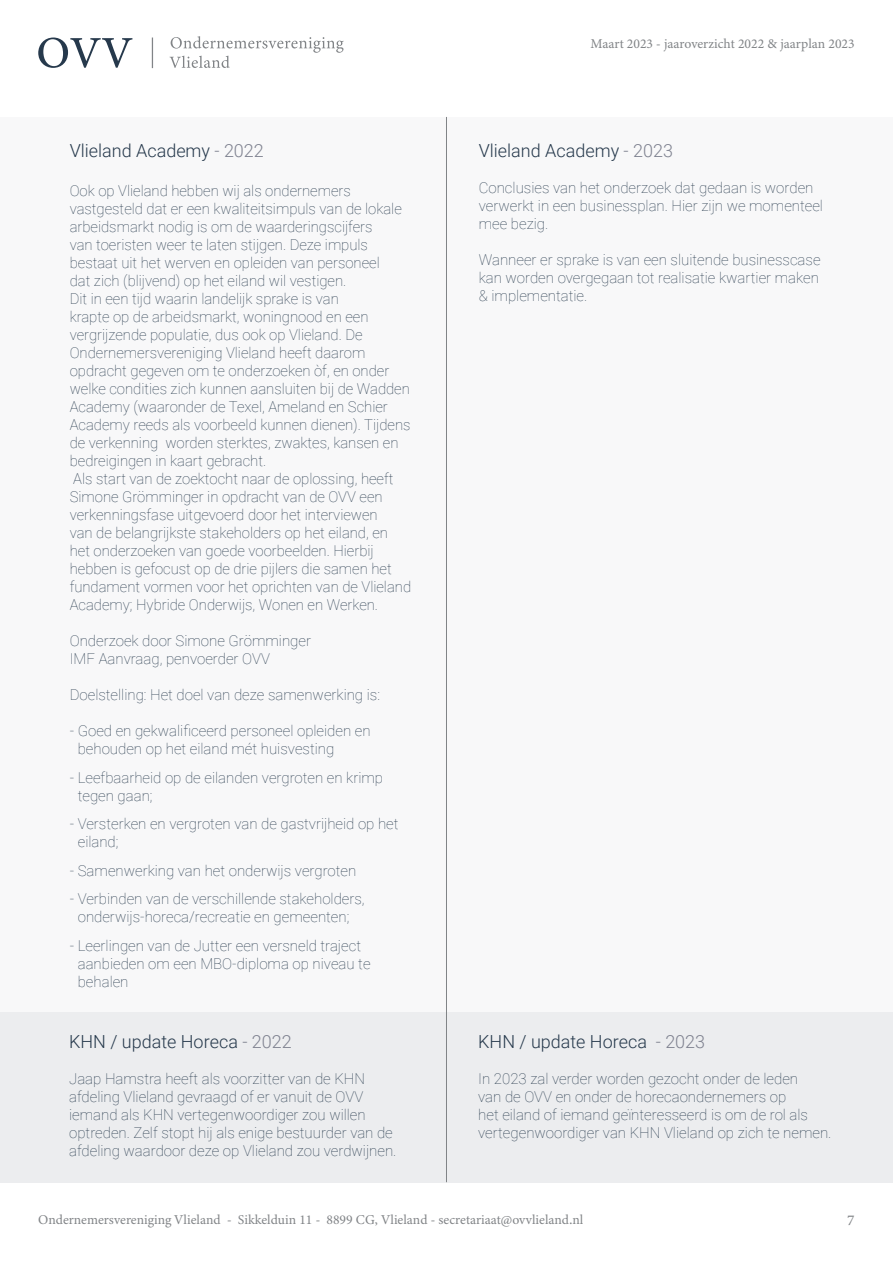
<style>
.page{position:relative;width:893px;height:1263px;background:#fff}
.page>*{position:absolute;margin:0;border:0;box-sizing:border-box;transform-origin:0 0}
.t1{font:300 18px "Roboto";color:#26394c}
.t2{font:100 15px/18px "Roboto";color:#26394c}
.t3{font:15px "Minion Variable Concept";color:#818487}
.t4{font:13.5px "Minion Variable Concept";color:#818487}
.s1{color:#7e818f}
</style>
<div class="page">
<svg style="left:38px;top:38px;width:94px;height:30px"></svg>
<svg style="left:170px;top:36px;width:174px;height:32px"></svg>
<hr style="left:152px;top:38px;width:1px;height:30px;background:#818487">
<div style="left:0;top:117px;width:893px;height:895px;background:#f8f8f9"></div>
<div style="left:0;top:1012px;width:893px;height:170px;background:#ecedef"></div>
<hr style="left:446px;top:117px;width:1px;height:1065px;background:#818487">
<p class="t1" style="left:70px;top:138px;width:196px">Vlieland Academy <span class="s1">- 2022</span></p>
<p class="t2" style="left:70px;top:181px;width:342px">Ook op Vlieland hebben wij als ondernemers vastgesteld dat er een kwaliteitsimpuls van de lokale arbeidsmarkt nodig is om de waarderingscijfers<br>van toeristen weer te laten stijgen. Deze impuls bestaat uit het werven en opleiden van personeel<br>dat zich (blijvend) op het eiland wil vestigen.<br>Dit in een tijd waarin landelijk sprake is van<br>krapte op de arbeidsmarkt, woningnood en een vergrijzende populatie, dus ook op Vlieland. De Ondernemersvereniging Vlieland heeft daarom opdracht gegeven om te onderzoeken òf, en onder welke condities zich kunnen aansluiten bij de Wadden Academy (waaronder de Texel, Ameland en Schier Academy reeds als voorbeeld kunnen dienen). Tijdens de verkenning worden sterktes, zwaktes, kansen en bedreigingen in kaart gebracht.</p>
<p class="t2" style="left:70px;top:469px;width:343px">Als start van de zoektocht naar de oplossing, heeft Simone Grömminger in opdracht van de OVV een verkenningsfase uitgevoerd door het interviewen<br>van de belangrijkste stakeholders op het eiland, en het onderzoeken van goede voorbeelden. Hierbij hebben is gefocust op de drie pijlers die samen het fundament vormen voor het oprichten van de Vlieland Academy; Hybride Onderwijs, Wonen en Werken.</p>
<p class="t2" style="left:70px;top:631px;width:243px">Onderzoek door Simone Grömminger</p>
<p class="t2" style="left:70px;top:649px;width:202px">IMF Aanvraag, penvoerder OVV</p>
<p class="t2" style="left:70px;top:685px;width:312px">Doelstelling: Het doel van deze samenwerking is:</p>
<p class="t2" style="left:78px;top:721px;width:294px;text-indent:-8px">- Goed en gekwalificeerd personeel opleiden en behouden op het eiland mét huisvesting</p>
<p class="t2" style="left:78px;top:768px;width:307px;text-indent:-8px">- Leefbaarheid op de eilanden vergroten en krimp tegen gaan;</p>
<p class="t2" style="left:78px;top:814px;width:322px;text-indent:-8px">- Versterken en vergroten van de gastvrijheid op het eiland;</p>
<p class="t2" style="left:70px;top:861px;width:288px">- Samenwerking van het onderwijs vergroten</p>
<p class="t2" style="left:70px;top:889px;width:297px;text-align:center">- Verbinden van de verschillende stakeholders, onderwijs-horeca/recreatie en gemeenten;</p>
<p class="t2" style="left:78px;top:936px;width:294px;text-indent:-8px">- Leerlingen van de Jutter een versneld traject aanbieden om een MBO-diploma op niveau te behalen</p>
<p class="t1" style="left:69px;top:1029px;width:224px">KHN / update Horeca <span class="s1">- 2022</span></p>
<p class="t2" style="left:69px;top:1069px;width:329px">Jaap Hamstra heeft als voorzitter van de KHN afdeling Vlieland gevraagd of er vanuit de OVV iemand als KHN vertegenwoordiger zou willen optreden. Zelf stopt hij als enige bestuurder van de afdeling waardoor deze op Vlieland zou verdwijnen.</p>
<p class="t4" style="left:590px;top:34px;width:266px">Maart 2023 - jaaroverzicht 2022 &amp; jaarplan 2023</p>
<p class="t1" style="left:479px;top:138px;width:196px">Vlieland Academy <span class="s1">- 2023</span></p>
<p class="t2" style="left:479px;top:178px;width:346px">Conclusies van het onderzoek dat gedaan is worden verwerkt in een businessplan. Hier zijn we momenteel mee bezig.</p>
<p class="t2" style="left:479px;top:250px;width:343px;text-align:justify">Wanneer er sprake is van een sluitende businesscase kan worden overgegaan tot realisatie kwartier maken &amp; implementatie.</p>
<p class="t1" style="left:478px;top:1029px;width:228px">KHN / update Horeca <span class="s1">- 2023</span></p>
<p class="t2" style="left:478px;top:1069px;width:355px">In 2023 zal verder worden gezocht onder de leden<br>van de OVV en onder de horecaondernemers op<br>het eiland of iemand geïnteresseerd is om de rol als vertegenwoordiger van KHN Vlieland op zich te nemen.</p>
<p class="t4" style="left:38px;top:1210px;width:547px">Ondernemersvereniging Vlieland - Sikkelduin 11 - 8899 CG, Vlieland - secretariaat@ovvlieland.nl</p>
<p class="t3" style="left:847px;top:1209px;width:9px">7</p>
</div>
